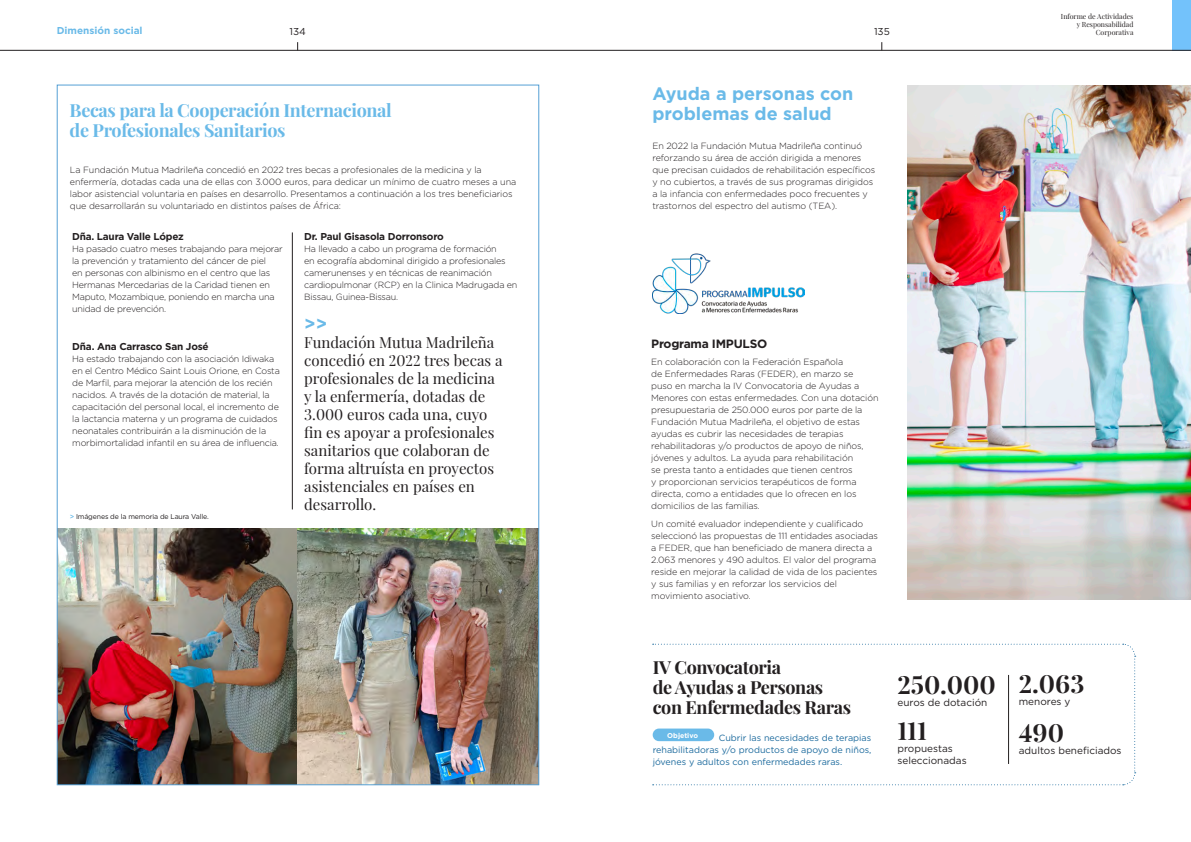
<style>
.page{position:relative;width:1191px;height:842px;background:#fff}
.page>*{position:absolute;margin:0;border:0;box-sizing:border-box;transform-origin:0 0}
.t1{font:700 25px "Playfair Display";color:#231f20}
.t2{font:700 18px/20px "Playfair Display";letter-spacing:-.02em;color:#6abae8}
.t3{font:700 18px/20px "Playfair Display";letter-spacing:-.02em;color:#231f20}
.t4{font:700 18px/20px "Gotham";color:#6abae8}
.t5{font:15px/18px "Playfair Display";color:#231f20}
.t6{font:700 12px "Gotham";letter-spacing:-.02em;color:#231f20}
.t7{font:10px/12px "Gotham";color:#231f20}
.t8{font:700 10px "Gotham";letter-spacing:-.02em;color:#231f20}
.t9{font:700 10px "Gotham";color:#6abae8}
.t10{font:300 9px/12px "Gotham";letter-spacing:-.01em;color:#231f20}
.t11{font:9px/12px "Gotham";color:#1d6b9e;text-align:justify}
.t12{font:7px/8px "Playfair Display";color:#231f20;text-align:right}
.t13{font:7px "Gotham";letter-spacing:-.02em;color:#231f20}
.t14{font:700 7px "Gotham";color:#fff}
.s1{font-weight:500;color:#6abae8}
</style>
<div class="page">
<div style="left:1171px;top:0;width:20px;height:50px;background:#73c2fb"></div>
<img style="left:907px;top:85px;width:284px;height:514px">
<img style="left:652px;top:253px;width:152px;height:60px">
<svg style="left:652px;top:643px;width:483px;height:143px"></svg>
<hr style="left:0;top:50px;width:1191px;height:1px;background:#231f20">
<img style="left:59px;top:528px;width:239px;height:255px">
<img style="left:298px;top:528px;width:239px;height:255px">
<hr style="left:292px;top:232px;width:1px;height:277px;background:#231f20">
<hr style="left:1008px;top:675px;width:1px;height:89px;background:#231f20">
<div style="left:652px;top:728px;width:62px;height:13px;background:#6abae8;border-radius:6px"></div>
<p class="t9" style="left:57px;top:24px;width:87px">Dimensión social</p>
<p class="t12" style="left:1061px;top:12px;width:74px">Informe de Actividades y Responsabilidad</p>
<p class="t7" style="left:289px;top:26px;width:18px">134</p>
<p class="t7" style="left:874px;top:26px;width:17px">135</p>
<p class="t12" style="left:1095px;top:28px;width:39px">Corporativa</p>
<p class="t2" style="left:70px;top:99px;width:324px">Becas para la Cooperación Internacional de Profesionales Sanitarios</p>
<p class="t10" style="left:70px;top:164px;width:448px">La Fundación Mutua Madrileña concedió en 2022 tres becas a profesionales de la medicina y la enfermería, dotadas cada una de ellas con 3.000 euros, para dedicar un mínimo de cuatro meses a una labor asistencial voluntaria en países en desarrollo. Presentamos a continuación a los tres beneficiarios que desarrollarán su voluntariado en distintos países de África:</p>
<p class="t8" style="left:72px;top:230px;width:113px">Dña. Laura Valle López</p>
<p class="t10" style="left:72px;top:243px;width:212px">Ha pasado cuatro meses trabajando para mejorar la prevención y tratamiento del cáncer de piel<br>en personas con albinismo en el centro que las Hermanas Mercedarias de la Caridad tienen en Maputo, Mozambique, poniendo en marcha una unidad de prevención.</p>
<p class="t8" style="left:304px;top:230px;width:141px">Dr. Paul Gisasola Dorronsoro</p>
<p class="t10" style="left:304px;top:243px;width:215px">Ha llevado a cabo un programa de formación<br>en ecografía abdominal dirigido a profesionales camerunenses y en técnicas de reanimación cardiopulmonar (RCP) en la Clinica Madrugada en Bissau, Guinea-Bissau.</p>
<p class="t4" style="left:652px;top:83px;width:202px">Ayuda a personas con problemas de salud</p>
<p class="t10" style="left:652px;top:139px;width:224px">En 2022 la Fundación Mutua Madrileña continuó reforzando su área de acción dirigida a menores que precisan cuidados de rehabilitación específicos y no cubiertos, a través de sus programas dirigidos a la infancia con enfermedades poco frecuentes y trastornos del espectro del autismo (TEA).</p>
<p class="t8" style="left:72px;top:340px;width:138px">Dña. Ana Carrasco San José</p>
<p class="t10" style="left:72px;top:353px;width:209px">Ha estado trabajando con la asociación Idiwaka en el Centro Médico Saint Louis Orione, en Costa de Marfil, para mejorar la atención de los recién nacidos. A través de la dotación de material, la capacitación del personal local, el incremento de la lactancia materna y un programa de cuidados neonatales contribuirán a la disminución de la morbimortalidad infantil en su área de influencia.</p>
<p class="t13" style="left:70px;top:512px;width:140px"><span class="s1">&gt;</span> Imágenes de la memoria de Laura Valle.</p>
<p class="t4" style="left:304px;top:313px;width:25px">&gt;&gt;</p>
<p class="t5" style="left:304px;top:332px;width:200px">Fundación Mutua Madrileña concedió en 2022 tres becas a profesionales de la medicina y la enfermería, dotadas de<br>3.000 euros cada una, cuyo fin es apoyar a profesionales sanitarios que colaboran de forma altruísta en proyectos asistenciales en países en desarrollo.</p>
<p class="t6" style="left:651px;top:335px;width:118px">Programa IMPULSO</p>
<p class="t10" style="left:651px;top:356px;width:229px">En colaboración con la Federación Española<br>de Enfermedades Raras (FEDER), en marzo se<br>puso en marcha la IV Convocatoria de Ayudas a Menores con estas enfermedades. Con una dotación presupuestaria de 250.000 euros por parte de la Fundación Mutua Madrileña, el objetivo de estas ayudas es cubrir las necesidades de terapias rehabilitadoras y/o productos de apoyo de niños, jóvenes y adultos. La ayuda para rehabilitación<br>se presta tanto a entidades que tienen centros<br>y proporcionan servicios terapéuticos de forma directa, como a entidades que lo ofrecen en los domicilios de las familias.</p>
<p class="t10" style="left:651px;top:518px;width:228px">Un comité evaluador independiente y cualificado seleccionó las propuestas de 111 entidades asociadas a FEDER, que han beneficiado de manera directa a 2.063 menores y 490 adultos. El valor del programa reside en mejorar la calidad de vida de los pacientes y sus familias y en reforzar los servicios del movimiento asociativo.</p>
<p class="t3" style="left:652px;top:656px;width:200px">IV Convocatoria<br>de Ayudas a Personas con Enfermedades Raras</p>
<p class="t14" style="left:667px;top:730px;width:32px">Objetivo</p>
<p class="t11" style="left:652px;top:732px;width:220px;text-indent:66px">Cubrir las necesidades de terapias rehabilitadoras y/o productos de apoyo de niños, jóvenes y adultos con enfermedades raras.</p>
<p class="t1" style="left:897px;top:665px;width:100px">250.000</p>
<p class="t7" style="left:897px;top:696px;width:91px">euros de dotación</p>
<p class="t1" style="left:897px;top:711px;width:31px">111</p>
<p class="t7" style="left:897px;top:743px;width:71px">propuestas seleccionadas</p>
<p class="t1" style="left:1018px;top:664px;width:67px">2.063</p>
<p class="t7" style="left:1018px;top:695px;width:53px">menores y</p>
<p class="t1" style="left:1018px;top:713px;width:47px">490</p>
<p class="t7" style="left:1018px;top:744px;width:104px">adultos beneficiados</p>
</div>
